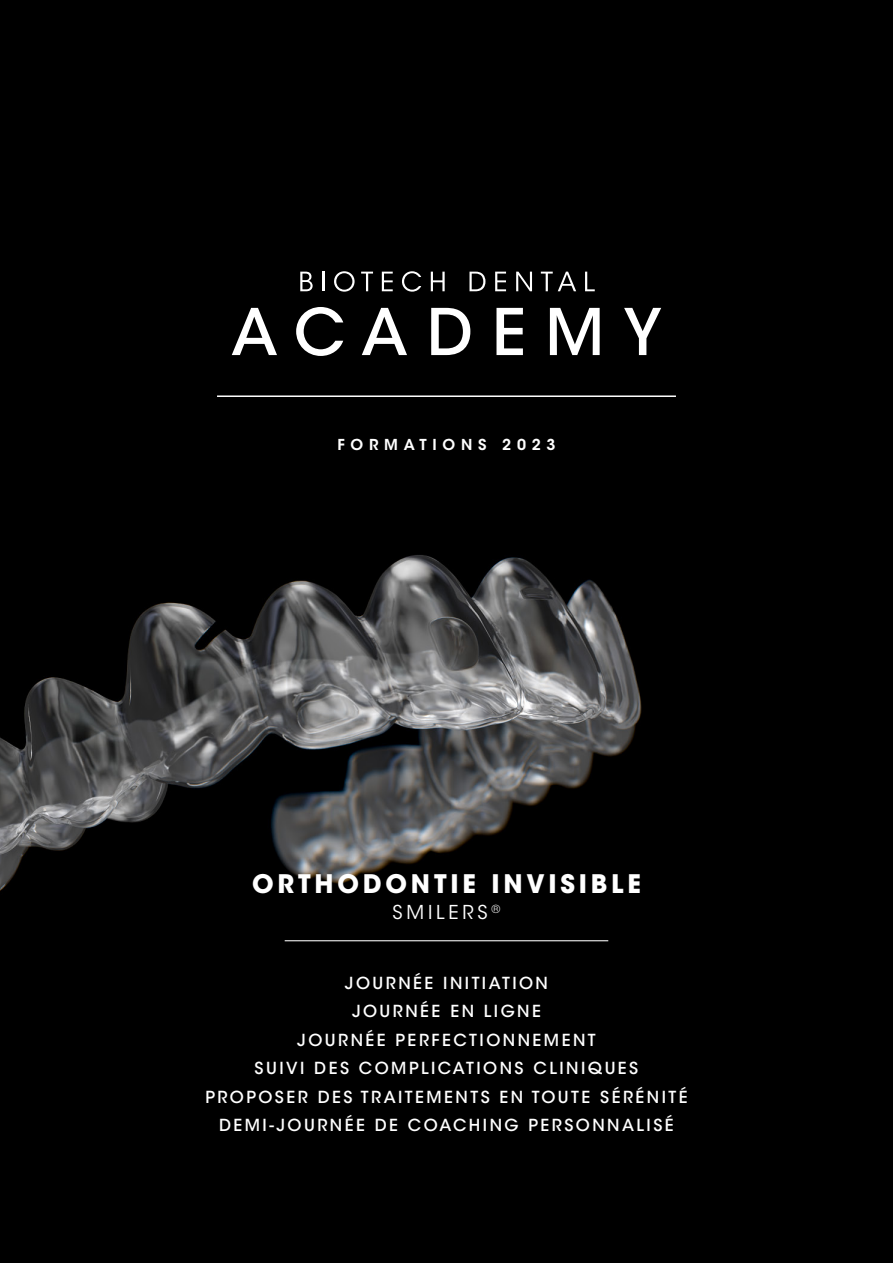
<style>
.page{position:relative;width:893px;height:1263px;background:#fff}
.page>*{position:absolute;margin:0;border:0;box-sizing:border-box;transform-origin:0 0}
.titre_gras{font:700 25.35px "ITC Avant Garde Std";letter-spacing:.15em;color:#fff}
.titre_gras-2{font:19.05px "ITC Avant Garde Std";letter-spacing:.2em;color:#fff}
.titre_gras-3{font:500 16.5px "ITC Avant Garde Std";letter-spacing:.15em;color:#fff}
.t1{font:600 15px "ITC Avant Garde Std";letter-spacing:.38em;color:#fff}
</style>
<div class="page">
<img style="left:0;top:0;width:893px;height:1263px">
<hr style="left:285px;top:940px;width:323px;height:1px;background:#fff">
<hr style="left:217px;top:395px;width:459px;height:2px;background:#fff">
<svg style="left:300px;top:272px;width:13px;height:19px"></svg>
<svg style="left:322px;top:272px;width:2px;height:19px"></svg>
<svg style="left:334px;top:271px;width:21px;height:21px"></svg>
<svg style="left:361px;top:272px;width:12px;height:19px"></svg>
<svg style="left:382px;top:272px;width:11px;height:19px"></svg>
<svg style="left:402px;top:271px;width:19px;height:21px"></svg>
<svg style="left:431px;top:272px;width:14px;height:19px"></svg>
<svg style="left:469px;top:272px;width:16px;height:19px"></svg>
<svg style="left:495px;top:272px;width:11px;height:19px"></svg>
<svg style="left:516px;top:272px;width:16px;height:19px"></svg>
<svg style="left:541px;top:272px;width:35px;height:19px"></svg>
<svg style="left:585px;top:272px;width:10px;height:19px"></svg>
<svg style="left:232px;top:308px;width:45px;height:47px"></svg>
<svg style="left:296px;top:307px;width:47px;height:49px"></svg>
<svg style="left:362px;top:308px;width:45px;height:47px"></svg>
<svg style="left:431px;top:308px;width:39px;height:47px"></svg>
<svg style="left:496px;top:308px;width:27px;height:47px"></svg>
<svg style="left:550px;top:308px;width:50px;height:47px"></svg>
<svg style="left:624px;top:308px;width:37px;height:47px"></svg>
<p class="t1" style="left:337px;top:435px;width:220px">FORMATIONS 2023</p>
<p class="titre_gras" style="left:252px;top:867px;width:390px">ORTHODONTIE INVISIBLE</p>
<p class="titre_gras-2" style="left:392px;top:901px;width:109px">SMILERS <sup>®</sup></p>
<p class="titre_gras-3" style="left:345px;top:973px;width:205px">JOURNÉE INITIATION</p>
<p class="titre_gras-3" style="left:352px;top:1001px;width:190px">JOURNÉE EN LIGNE</p>
<p class="titre_gras-3" style="left:297px;top:1030px;width:300px">JOURNÉE PERFECTIONNEMENT</p>
<p class="titre_gras-3" style="left:255px;top:1058px;width:385px">SUIVI DES COMPLICATIONS CLINIQUES</p>
<p class="titre_gras-3" style="left:205px;top:1087px;width:484px">PROPOSER DES TRAITEMENTS EN TOUTE SÉRÉNITÉ</p>
<p class="titre_gras-3" style="left:219px;top:1115px;width:456px">DEMI-JOURNÉE DE COACHING PERSONNALISÉ</p>
</div>
